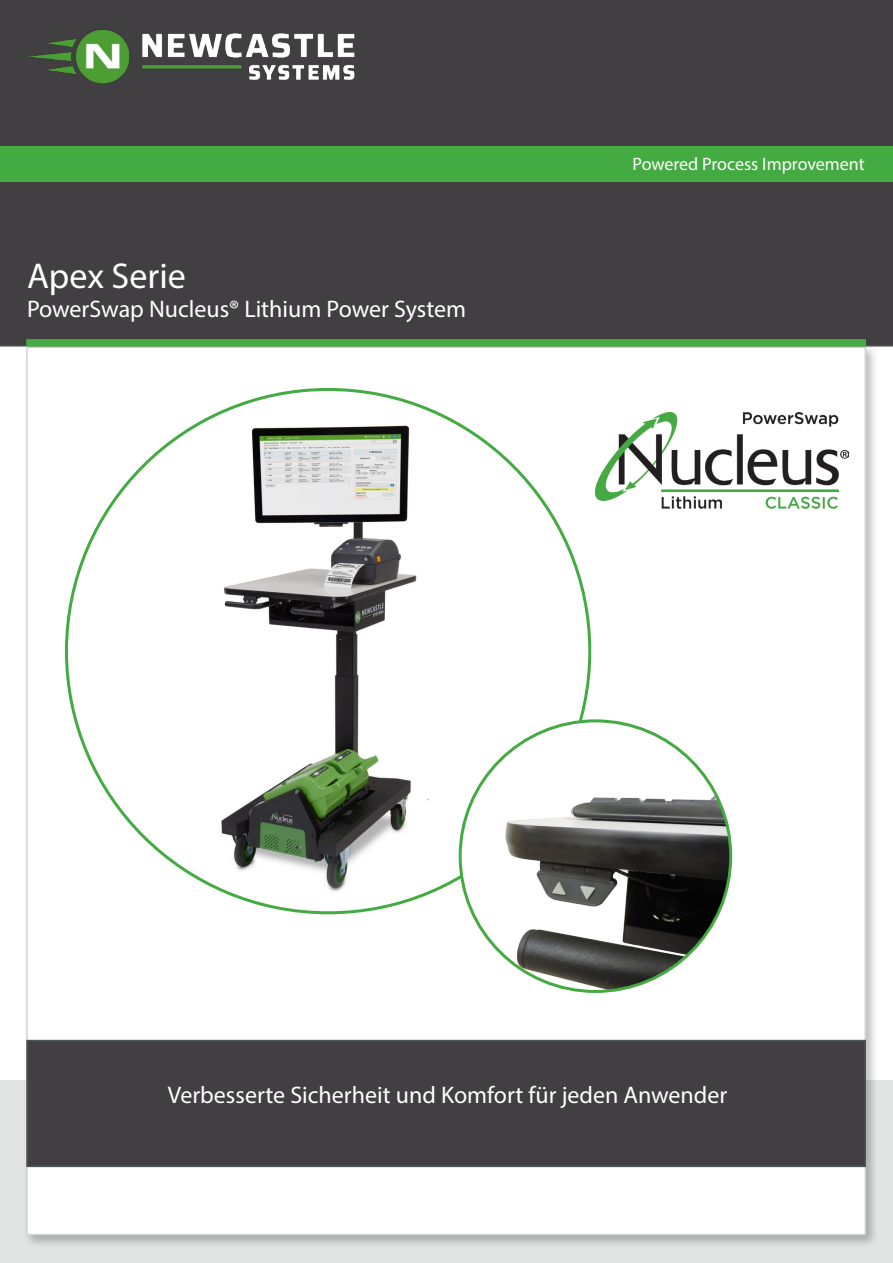
<style>
.page{position:relative;width:893px;height:1263px;background:#fff}
.page>*{position:absolute;margin:0;border:0;box-sizing:border-box;transform-origin:0 0}
.t1{font:36px "Myriad Pro";color:#fff}
.t2{font:24px "Myriad Pro";color:#fff}
.t3{font:18px "Myriad Pro";color:#fff}
</style>
<div class="page">
<div style="left:0;top:0;width:893px;height:347px;background:#413f41"></div>
<div style="left:0;top:146px;width:893px;height:35px;background:#44aa42"></div>
<div style="left:0;top:1080px;width:893px;height:183px;background:#e2e3e3"></div>
<div style="left:23px;top:343px;width:856px;height:905px;background:#231f20;opacity:.3"></div>
<div style="left:26px;top:347px;width:840px;height:888px;background:#fff;border:2px solid #d1d2d4"></div>
<div style="left:26px;top:1040px;width:840px;height:127px;background:#413f41;border:2px solid #4f5458"></div>
<div style="left:26px;top:339px;width:840px;height:8px;background:#44aa42"></div>
<img style="left:66px;top:398px;width:524px;height:515px">
<div style="left:460px;top:721px;width:271px;height:270px;background:#fff;border-radius:50%"></div>
<img style="left:502px;top:765px;width:229px;height:226px">
<img style="left:0;top:0;width:394px;height:120px">
<img style="left:596px;top:412px;width:252px;height:97px">
<p class="t1" style="left:27px;top:254px;width:161px">Apex Serie</p>
<p class="t2" style="left:27px;top:294px;width:441px">PowerSwap Nucleus® Lithium Power System</p>
<p class="t3" style="left:633px;top:153px;width:234px">Powered Process Improvement</p>
<p class="t2" style="left:168px;top:1080px;width:561px">Verbesserte Sicherheit und Komfort für jeden Anwender</p>
</div>
